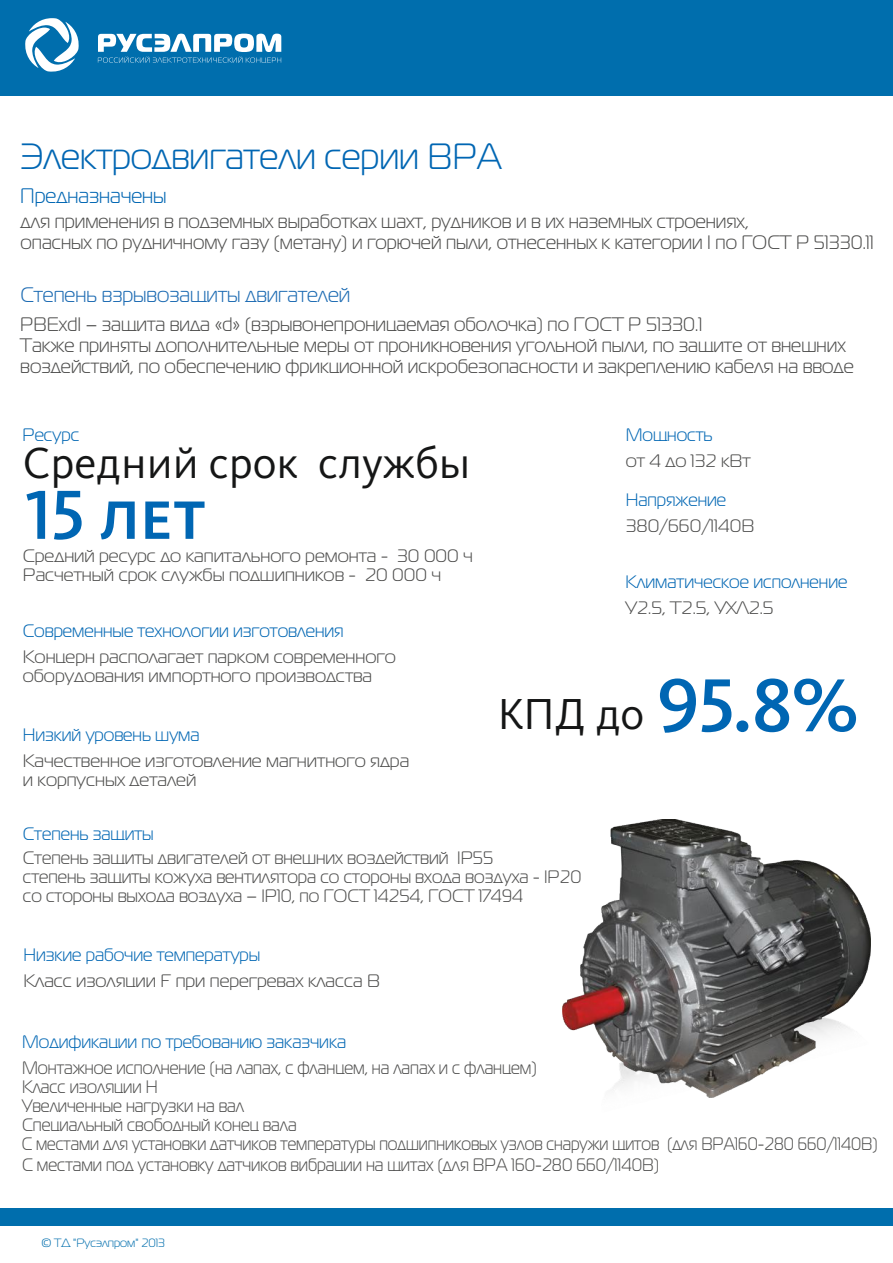
<style>
.page{position:relative;width:893px;height:1263px;background:#fff}
.page>*{position:absolute;margin:0;border:0;box-sizing:border-box;transform-origin:0 0}
.t1{font:72px "Kievit CY Medium SC";color:#0066b3}
.t2{font:45px "Kievit CY";color:#151616}
.t3{font:36.45px "Magistral C";letter-spacing:-.025em;color:#0066b3}
.t4{font:21px "Magistral C";letter-spacing:-.025em;color:#1e6cb3}
.t5{font:21px "Magistral C";letter-spacing:-.02em;color:#0066b3}
.t6{font:19.5px/20.7px "Magistral C";letter-spacing:-.02em;color:#4e4e4d}
.t7{font:18px/19px "Magistral C";letter-spacing:-.02em;color:#4e4e4d;scale:1.05 1}
.t8{font:18px "Magistral C";letter-spacing:-.02em;color:#0066b3}
.t9{font:18px/20.2px "Magistral C";letter-spacing:-.02em;color:#4e4e4d;scale:.92 1}
.t10{font:18px/19px "Magistral C";letter-spacing:-.02em;color:#4e4e4d}
.t11{font:18px/19px "Magistral C";letter-spacing:-.02em;color:#4e4e4d;scale:.95 1}
.t12{font:18px "Magistral C";color:#4e4e4d;scale:1.05 1}
.t13{font:12px "Magistral C";letter-spacing:-.02em;color:#006ead}
</style>
<div class="page">
<div style="left:0;top:0;width:893px;height:96px;background:#006ead"></div>
<svg style="left:25px;top:18px;width:54px;height:54px"></svg>
<svg style="left:98px;top:34px;width:183px;height:29px"></svg>
<img style="left:562px;top:819px;width:309px;height:278px">
<div style="left:0;top:1208px;width:893px;height:17px;background:#006ead"></div>
<svg style="left:660px;top:678px;width:196px;height:55px"></svg>
<h3 class="t3" style="left:20px;top:139px;width:479px">Электродвигатели серии В Р А</h3>
<p class="t6" style="left:21px;top:211px;width:855px">для прим енения в подзем ныхвыработкахш ахт, рудников и в ихназем ныхстроениях,<br>опасныхпо рудничном у газу (м етану) и горю чей пыли, отнесенныхк категории I по ГО СТ Р 51330.11</p>
<p class="t5" style="left:20px;top:186px;width:146px">П редназначены</p>
<p class="t4" style="left:20px;top:285px;width:331px">Степень взрывозащ иты двигателей</p>
<p class="t6" style="left:20px;top:315px;width:835px">Р В ЕхdI – защ ита вида «d»(взрывонепроницаем ая оболочка) по ГО СТ Р 51330.1<br>Такж е приняты дополнительные м еры отпроникновения угольной пыли, по защ ите отвнеш них воздействий, по обеспечению ф рикционной искробезопасности и закреплению кабеля на вводе</p>
<p class="t8" style="left:22px;top:426px;width:59px">Р есурс</p>
<h2 class="t2" style="left:23px;top:444px;width:449px">Средний срок службы</h2>
<h1 class="t1" style="left:25px;top:484px;width:182px">15 лет</h1>
<p class="t7" style="left:23px;top:546px;width:431px">Средний ресурс до капитального рем онта - 30 000 ч<br>Р асчетный срок служ бы подш ипников - 20 000 ч</p>
<p class="t8" style="left:23px;top:622px;width:323px">Соврем енные технологии изготовления</p>
<p class="t7" style="left:23px;top:647px;width:356px">Концерн располагаетпарком соврем енного оборудования им портного производства</p>
<p class="t8" style="left:23px;top:726px;width:179px">Н изкий уровень ш ум а</p>
<p class="t7" style="left:23px;top:752px;width:370px">Качественное изготовление м агнитного ядра и корпусныхдеталей</p>
<p class="t8" style="left:23px;top:826px;width:131px">Степень защ иты</p>
<p class="t8" style="left:626px;top:426px;width:89px">М ощ ность</p>
<p class="t12" style="left:626px;top:452px;width:122px">от4 до 132 кВ т</p>
<p class="t8" style="left:626px;top:491px;width:102px">Н апряж ение</p>
<p class="t12" style="left:626px;top:517px;width:121px">380/660/1140В</p>
<p class="t8" style="left:626px;top:573px;width:224px">Клим атическое исполнение</p>
<p class="t7" style="left:626px;top:598px;width:143px">У2.5, Т2.5, УХЛ2.5</p>
<h2 class="t2" style="left:498px;top:695px;width:148px">КПД до</h2>
<p class="t10" style="left:23px;top:849px;width:560px">Степень защ иты двигателей отвнеш нихвоздействий IP55<br>степень защ иты кож уха вентилятора со стороны входа воздуха - IP20 со стороны выхода воздуха – IP10, по ГО СТ 14254, ГО СТ 17494</p>
<p class="t8" style="left:23px;top:946px;width:237px">Н изкие рабочие тем пературы</p>
<p class="t7" style="left:23px;top:972px;width:338px">Класс изоляции F при перегревахкласса В</p>
<p class="t8" style="left:22px;top:1033px;width:326px">М одиф икации по требованию заказчика</p>
<p class="t11" style="left:22px;top:1058px;width:544px">М онтаж ное исполнение (на лапах, с ф ланцем , на лапахи с ф ланцем )<br>Класс изоляции Н<br>Увеличенные нагрузки на вал<br>Специальный свободный конец вала</p>
<p class="t9" style="left:22px;top:1134px;width:932px">С м естам и для установки датчиков тем пературы подш ипниковыхузлов снаруж и щ итов (для В Р А160-280 660/1140В )<br>С м естам и под установку датчиков вибрации на щ итах(для В Р А 160-280 660/1140В )</p>
<p class="t13" style="left:41px;top:1237px;width:125px">© ТД "Р усэлпром " 2013</p>
</div>
